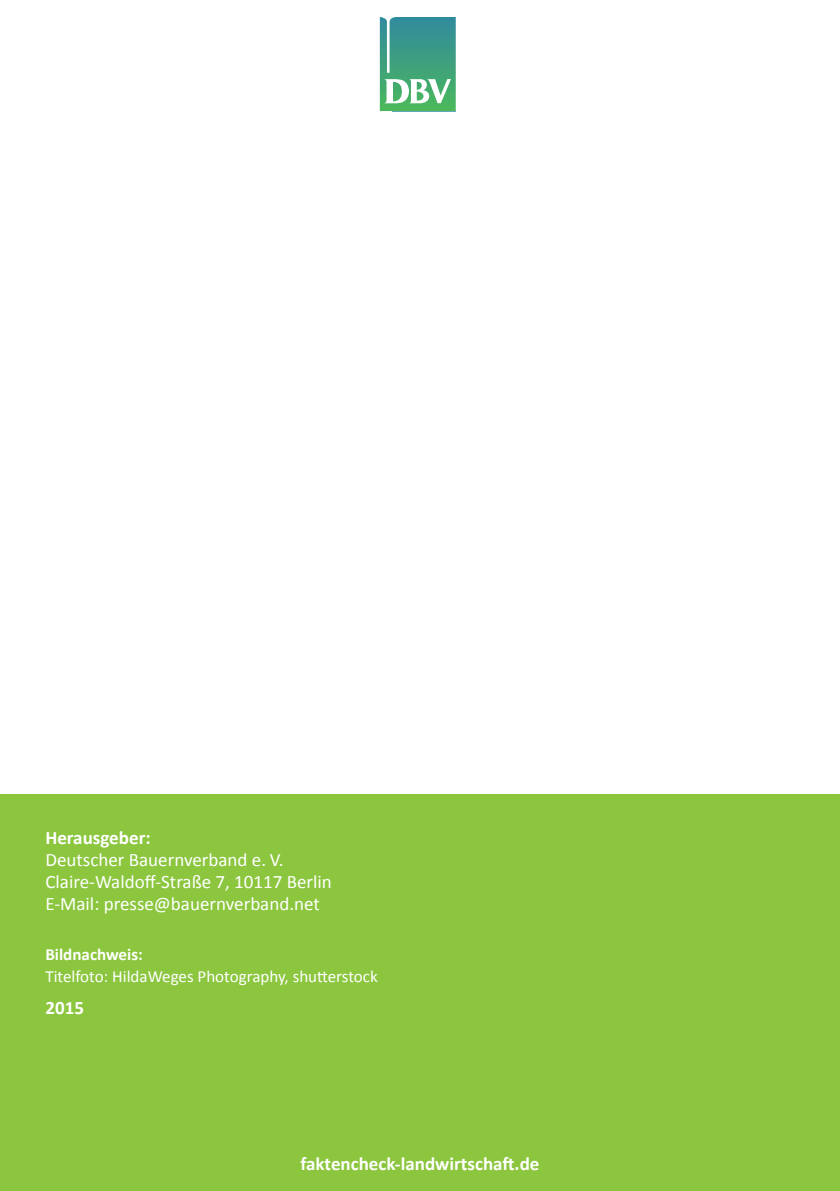
<style>
.page{position:relative;width:840px;height:1191px;background:#fff}
.page>*{position:absolute;margin:0;border:0;box-sizing:border-box;transform-origin:0 0}
.t1{font:19px/22px "Calibri";color:#fff}
.t2{font:700 19px "Calibri";color:#fff}
.t3{font:17px "Calibri";color:#fff}
.t4{font:700 17px "Calibri";color:#fff}
</style>
<div class="page">
<div style="left:0;top:794px;width:839px;height:397px;background:#8bc63e"></div>
<hr style="left:391px;top:111px;width:64px;height:1px;background:#2885a3">
<svg style="left:379px;top:17px;width:76px;height:94px;background:#5aae92"></svg>
<p class="t2" style="left:45px;top:825px;width:107px">Herausgeber:</p>
<p class="t1" style="left:45px;top:848px;width:288px">Deutscher Bauernverband e. V.<br>Claire-Waldoff-Straße 7, 10117 Berlin<br>E-Mail: presse@bauernverband.net</p>
<p class="t4" style="left:45px;top:943px;width:99px">Bildnachweis:</p>
<p class="t3" style="left:45px;top:965px;width:334px">Titelfoto: HildaWeges Photography, shutterstock</p>
<p class="t2" style="left:45px;top:995px;width:40px">2015</p>
<p class="t2" style="left:300px;top:1151px;width:240px">faktencheck-landwirtschaft.de</p>
</div>
